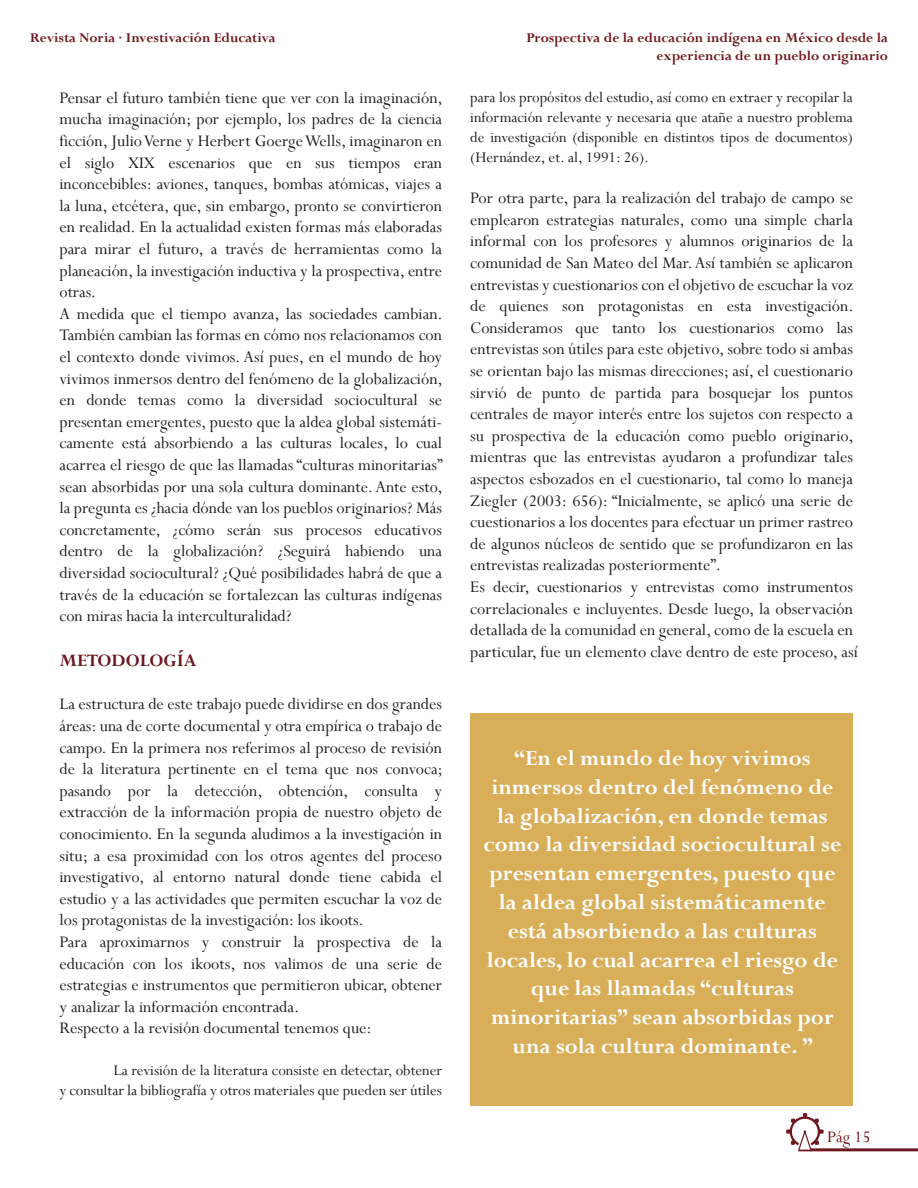
<style>
.page{position:relative;width:918px;height:1188px;background:#fff}
.page>*{position:absolute;margin:0;border:0;box-sizing:border-box;transform-origin:0 0}
.t1{font:700 24px/28.8px "Perpetua";color:#fff;text-align:center}
.t2{font:700 19.5px "Perpetua";color:#6f1621}
.t3{font:18px/21.6px "Perpetua";color:#1d1d1b}
.t4{font:18px "Perpetua";color:#701821}
.t5{font:16.5px/19.8px "Perpetua";color:#1d1d1b;text-align:right}
.t6{font:700 15px/18px "Perpetua";color:#701821;text-align:right}
</style>
<div class="page">
<svg style="left:786px;top:1113px;width:38px;height:38px"></svg>
<hr style="left:810px;top:1148px;width:108px;height:3px;background:#701821">
<div style="left:470px;top:714px;width:383px;height:392px;background:#d8ae59"></div>
<p class="t6" style="left:30px;top:28px;width:247px">Revista Noria · Investivación Educativa</p>
<p class="t3" style="left:59px;top:86px;width:385px">Pensar el futuro también tiene que ver con la imaginación, mucha imaginación; por ejemplo, los padres de la ciencia ficción, Julio Verne y Herbert Goerge Wells, imaginaron en el siglo XIX escenarios que en sus tiempos eran inconcebibles: aviones, tanques, bombas atómicas, viajes a la luna, etcétera, que, sin embargo, pronto se convirtieron en realidad. En la actualidad existen formas más elaboradas para mirar el futuro, a través de herramientas como la planeación, la investigación inductiva y la prospectiva, entre otras.<br>A medida que el tiempo avanza, las sociedades cambian.<br>También cambian las formas en cómo nos relacionamos con el contexto donde vivimos. Así pues, en el mundo de hoy vivimos inmersos dentro del fenómeno de la globalización, en donde temas como la diversidad sociocultural se presentan emergentes, puesto que la aldea global sistemáti&shy;camente está absorbiendo a las culturas locales, lo cual acarrea el riesgo de que las llamadas “culturas minoritarias” sean absorbidas por una sola cultura dominante. Ante esto, la pregunta es ¿hacia dónde van los pueblos originarios? Más concretamente, ¿cómo serán sus procesos educativos dentro de la globalización? ¿Seguirá habiendo una diversidad sociocultural? ¿Qué posibilidades habrá de que a través de la educación se fortalezcan las culturas indígenas con miras hacia la interculturalidad?</p>
<p class="t2" style="left:59px;top:648px;width:139px">METODOLOGÍA</p>
<p class="t3" style="left:59px;top:693px;width:385px">La estructura de este trabajo puede dividirse en dos grandes áreas: una de corte documental y otra empírica o trabajo de campo. En la primera nos referimos al proceso de revisión de la literatura pertinente en el tema que nos convoca; pasando por la detección, obtención, consulta y extracción de la información propia de nuestro objeto de conocimiento. En la segunda aludimos a la investigación in situ; a esa proximidad con los otros agentes del proceso investigativo, al entorno natural donde tiene cabida el estudio y a las actividades que permiten escuchar la voz de los protagonistas de la investigación: los ikoots.<br>Para aproximarnos y construir la prospectiva de la educación con los ikoots, nos valimos de una serie de estrategias e instrumentos que permitieron ubicar, obtener y analizar la información encontrada.<br>Respecto a la revisión documental tenemos que:</p>
<p class="t5" style="left:59px;top:1060px;width:384px">La revisión de la literatura consiste en detectar, obtener<br>y consultar la bibliografía y otros materiales que pueden ser útiles</p>
<p class="t6" style="left:526px;top:28px;width:363px">Prospectiva de la educación indígena en México desde la experiencia de un pueblo originario</p>
<p class="t5" style="left:470px;top:87px;width:384px;text-align:justify">para los propósitos del estudio, así como en extraer y recopilar la información relevante y necesaria que atañe a nuestro problema de investigación (disponible en distintos tipos de documentos) (Hernández, et. al, 1991: 26).</p>
<p class="t3" style="left:470px;top:187px;width:389px">Por otra parte, para la realización del trabajo de campo se emplearon estrategias naturales, como una simple charla informal con los profesores y alumnos originarios de la comunidad de San Mateo del Mar. Así también se aplicaron entrevistas y cuestionarios con el objetivo de escuchar la voz de quienes son protagonistas en esta investigación.<br>Consideramos que tanto los cuestionarios como las entrevistas son útiles para este objetivo, sobre todo si ambas se orientan bajo las mismas direcciones; así, el cuestionario sirvió de punto de partida para bosquejar los puntos centrales de mayor interés entre los sujetos con respecto a su prospectiva de la educación como pueblo originario, mientras que las entrevistas ayudaron a profundizar tales aspectos esbozados en el cuestionario, tal como lo maneja Ziegler (2003: 656): “Inicialmente, se aplicó una serie de cuestionarios a los docentes para efectuar un primer rastreo de algunos núcleos de sentido que se profundizaron en las entrevistas realizadas posteriormente”.<br>Es decir, cuestionarios y entrevistas como instrumentos correlacionales e incluyentes. Desde luego, la observación detallada de la comunidad en general, como de la escuela en particular, fue un elemento clave dentro de este proceso, así</p>
<p class="t1" style="left:483px;top:743px;width:359px">“En el mundo de hoy vivimos inmersos dentro del fenómeno de la globalización, en donde temas como la diversidad sociocultural se presentan emergentes, puesto que la aldea global sistemáticamente está absorbiendo a las culturas locales, lo cual acarrea el riesgo de que las llamadas “culturas minoritarias” sean absorbidas por una sola cultura dominante. ”</p>
<p class="t4" style="left:827px;top:1126px;width:45px">Pág 15</p>
</div>
